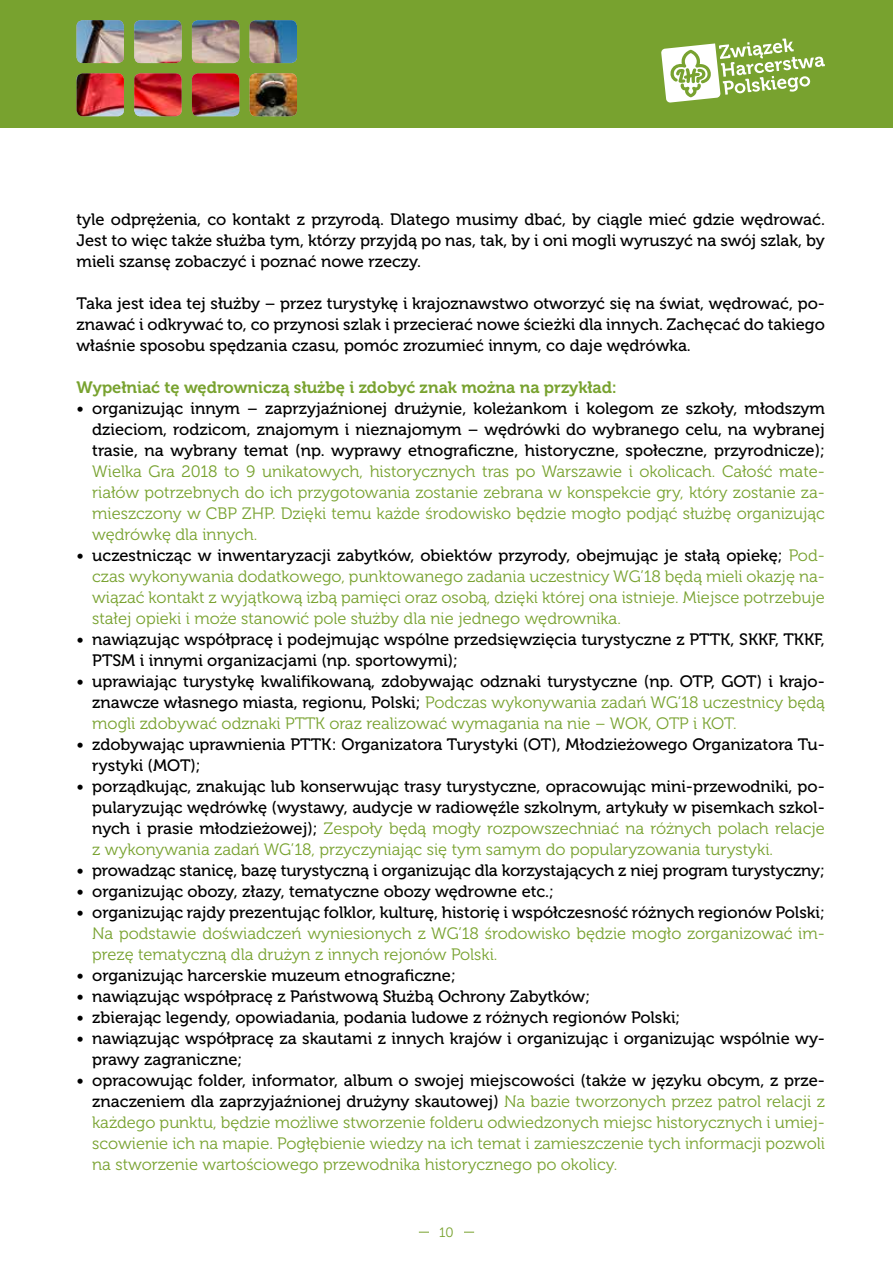
<style>
.page{position:relative;width:893px;height:1263px;background:#fff}
.page>*{position:absolute;margin:0;border:0;box-sizing:border-box;transform-origin:0 0}
.t1{font:16.5px/21px "Museo 500";color:#000;text-align:justify}
.t2{font:16.5px/21px "Museo 300";color:#78a22f;text-align:justify}
.t3{font:16.5px "Museo 700";color:#78a22f}
.t4{font:13.5px "Museo 300";color:#78a22f}
.s1{font-family:"Museo 300";color:#78a22f}
.s2{font-family:"Museo 500";color:#000}
</style>
<div class="page">
<div style="left:0;top:0;width:893px;height:128px;background:#78a22f"></div>
<img style="left:77px;top:20px;width:47px;height:43px">
<img style="left:192px;top:20px;width:47px;height:43px">
<img style="left:134px;top:20px;width:48px;height:43px">
<img style="left:250px;top:20px;width:47px;height:43px">
<img style="left:77px;top:73px;width:47px;height:43px">
<img style="left:192px;top:73px;width:47px;height:43px">
<img style="left:134px;top:73px;width:48px;height:43px">
<img style="left:250px;top:73px;width:47px;height:43px">
<svg style="left:661px;top:38px;width:164px;height:65px"></svg>
<hr style="left:419px;top:1232px;width:55px;height:1px;background:#78a22f">
<div style="left:429px;top:1209px;width:34px;height:28px;background:#fff"></div>
<p class="t1" style="left:77px;top:209px;width:750px">tyle odprężenia, co kontakt z przyrodą. Dlatego musimy dbać, by ciągle mieć gdzie wędrować.<br>Jest to więc także służba tym, którzy przyjdą po nas, tak, by i oni mogli wyruszyć na swój szlak, by mieli szansę zobaczyć i poznać nowe rzeczy.</p>
<p class="t1" style="left:77px;top:293px;width:750px">Taka jest idea tej służby – przez turystykę i krajoznawstwo otworzyć się na świat, wędrować, po&shy;znawać i odkrywać to, co przynosi szlak i przecierać nowe ścieżki dla innych. Zachęcać do takiego właśnie sposobu spędzania czasu, pomóc zrozumieć innym, co daje wędrówka.</p>
<p class="t3" style="left:77px;top:378px;width:542px">Wypełniać tę wędrowniczą służbę i zdobyć znak można na przykład:</p>
<p class="t1" style="left:92px;top:398px;width:734px;text-indent:-16px">• organizując innym – zaprzyjaźnionej drużynie, koleżankom i kolegom ze szkoły, młodszym dzieciom, rodzicom, znajomym i nieznajomym – wędrówki do wybranego celu, na wybranej trasie, na wybrany temat (np. wyprawy etnograficzne, historyczne, społeczne, przyrodnicze);</p>
<p class="t2" style="left:92px;top:461px;width:734px">Wielka Gra 2018 to 9 unikatowych, historycznych tras po Warszawie i okolicach. Całość mate&shy;riałów potrzebnych do ich przygotowania zostanie zebrana w konspekcie gry, który zostanie za&shy;mieszczony w CBP ZHP. Dzięki temu każde środowisko będzie mogło podjąć służbę organizując wędrówkę dla innych.</p>
<p class="t1" style="left:77px;top:545px;width:750px">• uczestnicząc w inwentaryzacji zabytków, obiektów przyrody, obejmując je stałą opiekę; <span class="s1">Pod-</span></p>
<p class="t2" style="left:92px;top:566px;width:734px">czas wykonywania dodatkowego, punktowanego zadania uczestnicy WG’18 będą mieli okazję na&shy;wiązać kontakt z wyjątkową izbą pamięci oraz osobą, dzięki której ona istnieje. Miejsce potrzebuje stałej opieki i może stanowić pole służby dla nie jednego wędrownika.</p>
<p class="t1" style="left:92px;top:629px;width:734px;text-indent:-16px">• nawiązując współpracę i podejmując wspólne przedsięwzięcia turystyczne z PTTK, SKKF, TKKF,<br>PTSM i innymi organizacjami (np. sportowymi);</p>
<p class="t1" style="left:76px;top:671px;width:750px">• uprawiając turystykę kwalifikowaną, zdobywając odznaki turystyczne (np. OTP, GOT) i krajo-</p>
<p class="t2" style="left:92px;top:692px;width:734px"><span class="s2">znawcze własnego miasta, regionu, Polski;</span> Podczas wykonywania zadań WG’18 uczestnicy będą mogli zdobywać odznaki PTTK oraz realizować wymagania na nie – WOK, OTP i KOT.</p>
<p class="t1" style="left:92px;top:734px;width:734px;text-indent:-16px">• zdobywając uprawnienia PTTK: Organizatora Turystyki (OT), Młodzieżowego Organizatora Tu&shy;rystyki (MOT);</p>
<p class="t1" style="left:77px;top:776px;width:750px;text-align:right">• porządkując, znakując lub konserwując trasy turystyczne, opracowując mini-przewodniki, po&shy;pularyzując wędrówkę (wystawy, audycje w radiowęźle szkolnym, artykuły w pisemkach szkol-</p>
<p class="t2" style="left:92px;top:818px;width:734px"><span class="s2">nych i prasie młodzieżowej);</span> Zespoły będą mogły rozpowszechniać na różnych polach relacje z wykonywania zadań WG’18, przyczyniając się tym samym do popularyzowania turystyki.</p>
<p class="t1" style="left:76px;top:860px;width:750px">• prowadząc stanicę, bazę turystyczną i organizując dla korzystających z niej program turystyczny;</p>
<p class="t1" style="left:76px;top:881px;width:479px">• organizując obozy, złazy, tematyczne obozy wędrowne etc.;</p>
<p class="t1" style="left:76px;top:902px;width:750px">• organizując rajdy prezentując folklor, kulturę, historię i współczesność różnych regionów Polski;</p>
<p class="t2" style="left:92px;top:923px;width:734px">Na podstawie doświadczeń wyniesionych z WG’18 środowisko będzie mogło zorganizować im&shy;prezę tematyczną dla drużyn z innych rejonów Polski.</p>
<p class="t1" style="left:76px;top:965px;width:381px">• organizując harcerskie muzeum etnograficzne;</p>
<p class="t1" style="left:76px;top:986px;width:515px">• nawiązując współpracę z Państwową Służbą Ochrony Zabytków;</p>
<p class="t1" style="left:76px;top:1007px;width:605px">• zbierając legendy, opowiadania, podania ludowe z różnych regionów Polski;</p>
<p class="t1" style="left:92px;top:1028px;width:734px;text-indent:-16px">• nawiązując współpracę za skautami z innych krajów i organizując i organizując wspólnie wy&shy;prawy zagraniczne;</p>
<p class="t1" style="left:76px;top:1070px;width:750px;text-align:right">• opracowując folder, informator, album o swojej miejscowości (także w języku obcym, z prze&shy;znaczeniem dla zaprzyjaźnionej drużyny skautowej) <span class="s1">Na bazie tworzonych przez patrol relacji z</span></p>
<p class="t2" style="left:92px;top:1112px;width:734px">każdego punktu, będzie możliwe stworzenie folderu odwiedzonych miejsc historycznych i umiej&shy;scowienie ich na mapie. Pogłębienie wiedzy na ich temat i zamieszczenie tych informacji pozwoli na stworzenie wartościowego przewodnika historycznego po okolicy.</p>
<p class="t4" style="left:439px;top:1225px;width:16px">10</p>
</div>
